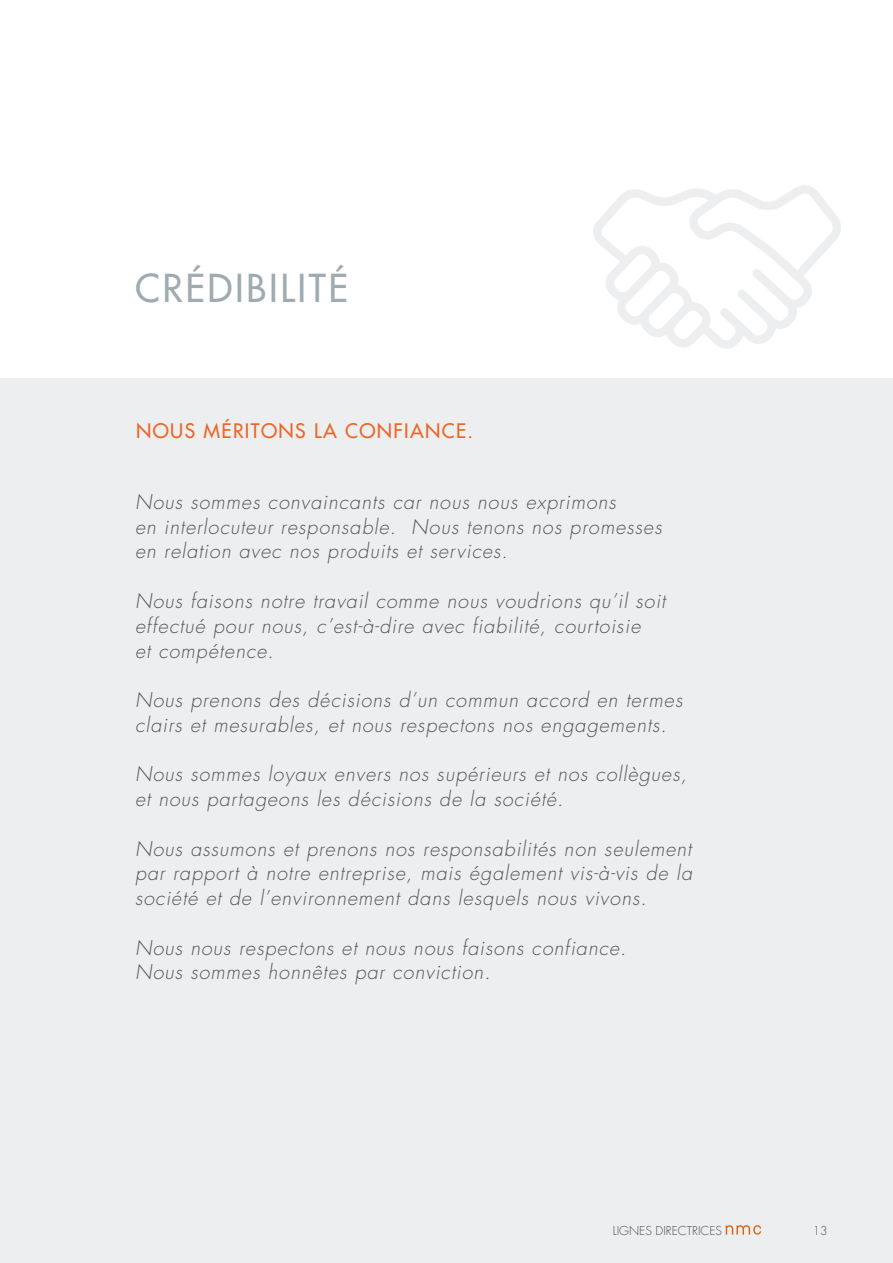
<style>
.page{position:relative;width:893px;height:1263px;background:#fff}
.page>*{position:absolute;margin:0;border:0;box-sizing:border-box;transform-origin:0 0}
.t1{font:500 37.5px "Futura CE";letter-spacing:.07em;color:#a0abb1}
.t2{font:italic 300 19.8px/24.8px "Futura CE";letter-spacing:.05em;color:#575756}
.t3{font:500 19.5px "Futura CE";letter-spacing:.07em;color:#ec6525}
.t4{font:300 12px "Futura LT";color:#575756}
</style>
<div class="page">
<div style="left:0;top:378px;width:893px;height:885px;background:#eceef0"></div>
<svg style="left:593px;top:185px;width:248px;height:164px"></svg>
<h1 class="t1" style="left:135px;top:262px;width:215px">CRÉDIBILITÉ</h1>
<p class="t3" style="left:136px;top:416px;width:339px">NOUS MÉRITONS LA CONFIANCE.</p>
<p class="t2" style="left:135px;top:490px;width:528px">Nous sommes convaincants car nous nous exprimons<br>en interlocuteur responsable. Nous tenons nos promesses en relation avec nos produits et services.</p>
<p class="t2" style="left:135px;top:589px;width:532px">Nous faisons notre travail comme nous voudrions qu’il soit effectué pour nous, c’est-à-dire avec fiabilité, courtoisie<br>et compétence.</p>
<p class="t2" style="left:135px;top:688px;width:549px">Nous prenons des décisions d’un commun accord en termes clairs et mesurables, et nous respectons nos engagements.</p>
<p class="t2" style="left:135px;top:762px;width:553px">Nous sommes loyaux envers nos supérieurs et nos collègues, et nous partageons les décisions de la société.</p>
<p class="t2" style="left:135px;top:836px;width:559px;text-align:justify">Nous assumons et prenons nos responsabilités non seulement par rapport à notre entreprise, mais également vis-à-vis de la société et de l’environnement dans lesquels nous vivons.</p>
<p class="t2" style="left:135px;top:935px;width:493px">Nous nous respectons et nous nous faisons confiance.<br>Nous sommes honnêtes par conviction.</p>
<p class="t4" style="left:613px;top:1223px;width:111px">LIGNES DIRECTRICES</p>
<p class="t4" style="left:813px;top:1224px;width:16px">13</p>
</div>
